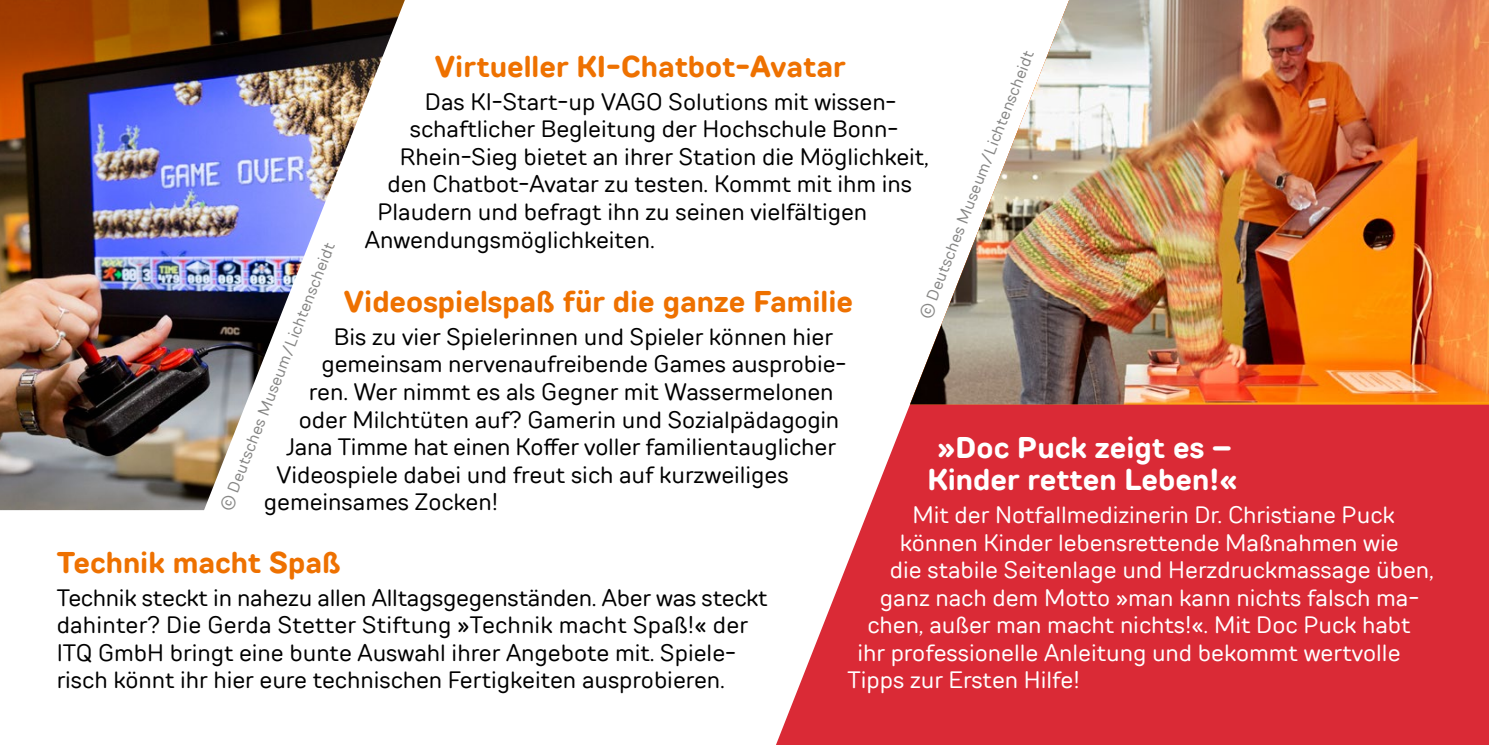
<style>
.page{position:relative;width:1489px;height:745px;background:#fff}
.page>*{position:absolute;margin:0;border:0;box-sizing:border-box;transform-origin:0 0}
.t1{font:700 30px "TT Rounds Neue";color:#ee7100}
.t2{font:700 30px/32.5px "TT Rounds Neue";color:#fff;text-align:center}
.t3{font:23.75px/27.5px "TT Rounds Neue";color:#000}
.t4{font:23.75px "TT Rounds Neue";color:#fff}
.t5{font:16.25px "TT Rounds Neue";color:#878786}
</style>
<div class="page">
<svg style="left:776px;top:404px;width:712px;height:340px;background:#dd3e49"></svg>
<img style="left:910px;top:0;width:578px;height:404px">
<img style="left:0;top:0;width:405px;height:510px">
<p class="t5" style="left:913px;top:313px;width:288px;rotate:-68deg">© Deutsches Museum/Lichtenscheidt</p>
<p class="t1" style="left:435px;top:47px;width:412px">Virtueller KI-Chatbot-Avatar</p>
<p class="t3" style="left:425px;top:87px;width:473px">Das KI-Start-up VAGO Solutions mit wissen-</p>
<p class="t3" style="left:410px;top:115px;width:490px">schaftlicher Begleitung der Hochschule Bonn-</p>
<p class="t3" style="left:400px;top:142px;width:530px">Rhein-Sieg bietet an ihrer Station die Möglichkeit,</p>
<p class="t3" style="left:387px;top:170px;width:526px">den Chatbot-Avatar zu testen. Kommt mit ihm ins</p>
<p class="t3" style="left:377px;top:197px;width:491px">Plaudern und befragt ihn zu seinen vielfältigen</p>
<p class="t3" style="left:365px;top:225px;width:291px">Anwendungsmöglichkeiten.</p>
<p class="t1" style="left:344px;top:282px;width:510px">Videospielspaß für die ganze Familie</p>
<p class="t3" style="left:334px;top:322px;width:500px">Bis zu vier Spielerinnen und Spieler können hier</p>
<p class="t3" style="left:321px;top:350px;width:526px">gemeinsam nervenaufreibende Games ausprobie-</p>
<p class="t3" style="left:309px;top:377px;width:526px">ren. Wer nimmt es als Gegner mit Wassermelonen</p>
<p class="t3" style="left:299px;top:405px;width:542px">oder Milchtüten auf? Gamerin und Sozialpädagogin</p>
<p class="t3" style="left:286px;top:432px;width:551px">Jana Timme hat einen Koffer voller familientauglicher</p>
<p class="t3" style="left:276px;top:460px;width:514px">Videospiele dabei und freut sich auf kurzweiliges</p>
<p class="t3" style="left:264px;top:487px;width:236px">gemeinsames Zocken!</p>
<p class="t1" style="left:57px;top:542px;width:285px">Technik macht Spaß</p>
<p class="t3" style="left:57px;top:583px;width:712px">Technik steckt in nahezu allen Alltagsgegenständen. Aber was steckt dahinter? Die Gerda Stetter Stiftung »Technik macht Spaß!« der ITQ GmbH bringt eine bunte Auswahl ihrer Angebote mit. Spiele&shy;risch könnt ihr hier eure technischen Fertigkeiten ausprobieren.</p>
<p class="t5" style="left:214px;top:505px;width:288px;rotate:-68deg">© Deutsches Museum/Lichtenscheidt</p>
<p class="t2" style="left:927px;top:431px;width:311px">»Doc Puck zeigt es –<br>Kinder retten Leben!«</p>
<p class="t4" style="left:912px;top:499px;width:484px">Mit der Notfallmedizinerin Dr. Christiane Puck</p>
<p class="t4" style="left:899px;top:526px;width:500px">können Kinder lebensrettende Maßnahmen wie</p>
<p class="t4" style="left:889px;top:554px;width:545px">die stabile Seitenlage und Herzdruckmassage üben,</p>
<p class="t4" style="left:879px;top:581px;width:541px">ganz nach dem Motto »man kann nichts falsch ma-</p>
<p class="t4" style="left:867px;top:609px;width:544px">chen, außer man macht nichts!«. Mit Doc Puck habt</p>
<p class="t4" style="left:857px;top:636px;width:544px">ihr professionelle Anleitung und bekommt wertvolle</p>
<p class="t4" style="left:847px;top:664px;width:234px">Tipps zur Ersten Hilfe!</p>
</div>
